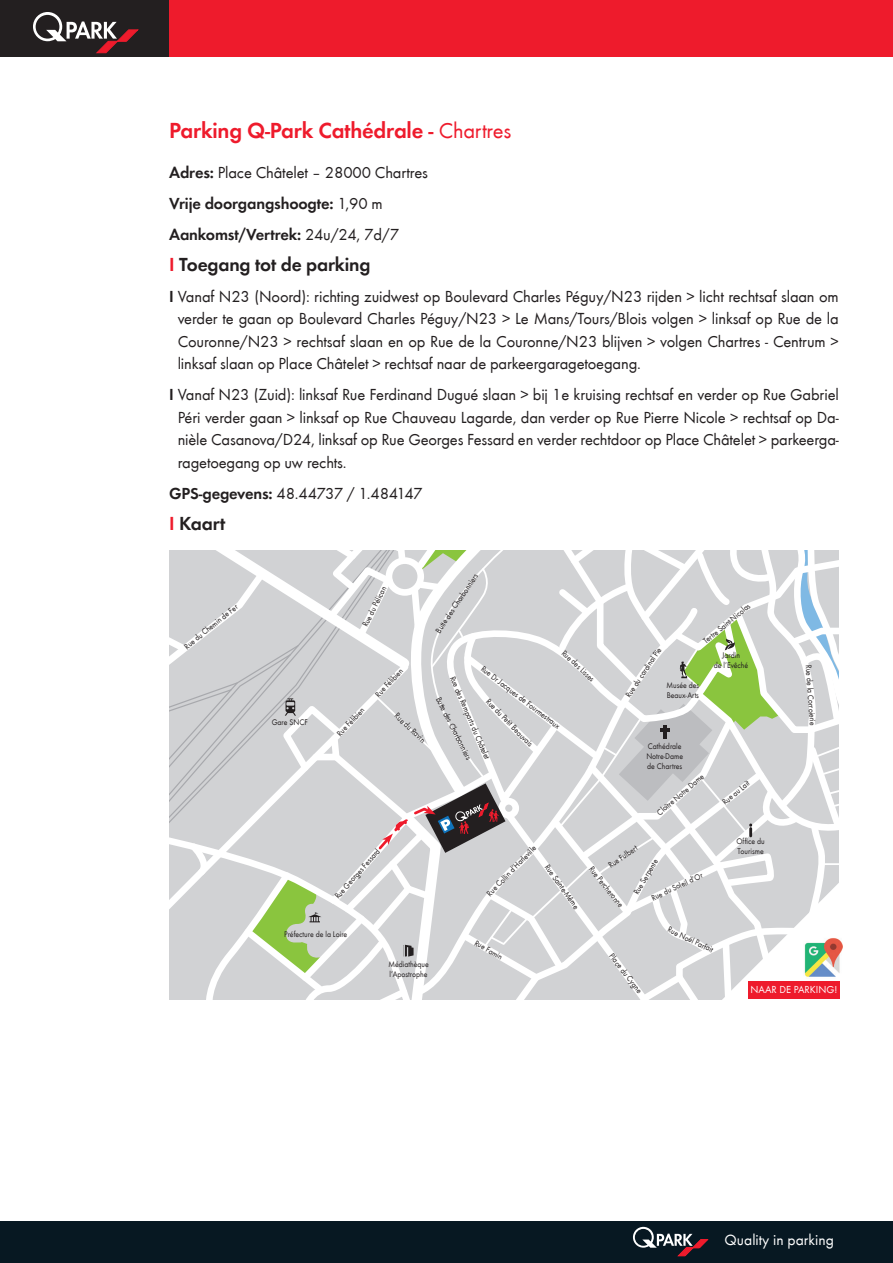
<style>
.page{position:relative;width:893px;height:1263px;background:#fff}
.page>*{position:absolute;margin:0;border:0;box-sizing:border-box;transform-origin:0 0}
.t1{font:22.5px "Futura T Dem";letter-spacing:-.01em;color:#ee1b2c}
.t2{font:19.5px "Futura T Dem";letter-spacing:-.01em;color:#231f20}
.t3{font:16.5px/22.5px "Futura T Boo";letter-spacing:-.01em;color:#231f20;text-align:justify}
.t4{font:16.5px/31px "Futura T Dem";letter-spacing:-.01em;color:#231f20}
.t5{font:16.5px "Futura T Boo";letter-spacing:-.04em;color:#231f20}
.t6{font:15.6px "Futura T Boo";color:#fff}
.t7{font:10.5px "Futura T Boo";color:#fff}
.t8{font:8.55px/10.2px "Futura T Boo";color:#231f20;scale:.91 1}
.s1{font-family:"Futura T Boo"}
.s2{font-family:"Futura T Dem"}
.s3{color:#ee1b2c}
</style>
<div class="page">
<div style="left:0;top:1221px;width:893px;height:42px;background:#071822"></div>
<svg style="left:633px;top:1227px;width:75px;height:29px"></svg>
<div style="left:0;top:0;width:169px;height:57px;background:#231f20"></div>
<div style="left:169px;top:0;width:724px;height:57px;background:#ee1b2c"></div>
<svg style="left:33px;top:12px;width:105px;height:41px"></svg>
<svg style="left:169px;top:551px;width:671px;height:449px"></svg>
<img style="left:804px;top:935px;width:39px;height:43px">
<div style="left:748px;top:981px;width:91px;height:17px;background:#ee1b2c"></div>
<h1 class="t1" style="left:169px;top:117px;width:343px">Parking Q-Park Cathédrale - <span class="s1">Chartres</span></h1>
<p class="t3" style="left:169px;top:161px;width:260px"><span class="s2">Adres:</span> Place Châtelet – 28000 Chartres</p>
<p class="t4" style="left:169px;top:188px;width:231px">Vrije doorgangshoogte: <span class="s1">1,90 m<br></span>Aankomst/Vertrek: <span class="s1">24u/24, 7d/7</span></p>
<p class="t2" style="left:169px;top:253px;width:203px"><span class="s3">I</span> Toegang tot de parking</p>
<p class="t3" style="left:178px;top:285px;width:663px;text-indent:-8px"><span class="s2">I</span> Vanaf N23 (Noord): richting zuidwest op Boulevard Charles Péguy/N23 rijden &gt; licht rechtsaf slaan om verder te gaan op Boulevard Charles Péguy/N23 &gt; Le Mans/Tours/Blois volgen &gt; linksaf op Rue de la Couronne/N23 &gt; rechtsaf slaan en op Rue de la Couronne/N23 blijven &gt; volgen Chartres - Centrum &gt; linksaf slaan op Place Châtelet &gt; rechtsaf naar de parkeergaragetoegang.</p>
<p class="t3" style="left:178px;top:384px;width:663px;text-indent:-8px"><span class="s2">I</span> Vanaf N23 (Zuid): linksaf Rue Ferdinand Dugué slaan &gt; bij 1e kruising rechtsaf en verder op Rue Gabriel Péri verder gaan &gt; linksaf op Rue Chauveau Lagarde, dan verder op Rue Pierre Nicole &gt; rechtsaf op Da&shy;nièle Casanova/D24, linksaf op Rue Georges Fessard en verder rechtdoor op Place Châtelet &gt; parkeerga&shy;ragetoegang op uw rechts.</p>
<p class="t5" style="left:169px;top:484px;width:255px"><span class="s2">GPS-gegevens:</span> 48.44737 / 1.484147</p>
<p class="t2" style="left:169px;top:512px;width:58px"><span class="s3">I</span> Kaart</p>
<p class="t8" style="left:182px;top:643px;width:74px;rotate:-39deg">Rue du Chemin de Fer</p>
<p class="t8" style="left:272px;top:717px;width:41px">Gare SNCF</p>
<p class="t8" style="left:360px;top:624px;width:50px;rotate:-64deg">Rue du Pélican</p>
<p class="t8" style="left:335px;top:731px;width:41px;rotate:-47deg">Rue Félibien</p>
<p class="t8" style="left:373px;top:692px;width:41px;rotate:-47deg">Rue Félibien</p>
<p class="t8" style="left:399px;top:711px;width:44px;rotate:43deg">Rue du Ravin</p>
<p class="t8" style="left:433px;top:629px;width:78px;rotate:-56deg">Butte des Charbonniers</p>
<p class="t8" style="left:701px;top:638px;width:65px;rotate:-40deg">Tertre Saint-Nicolas</p>
<p class="t8" style="left:566px;top:648px;width:47px;rotate:43deg">Rue des Lisses</p>
<p class="t8" style="left:623px;top:693px;width:65px;rotate:-56deg">Rue du cardinal Pie</p>
<p class="t8" style="left:485px;top:664px;width:108px;rotate:37deg">Rue Dr Jacques de Fourmestraux</p>
<p class="t8" style="left:457px;top:674px;width:100px;rotate:67deg">Rue des Remparts du Châtelet</p>
<p class="t8" style="left:666px;top:680px;width:38px">Musée des<br>Beaux-Arts</p>
<p class="t8" style="left:443px;top:695px;width:78px;rotate:63deg">Butte des Charbonniers</p>
<p class="t8" style="left:491px;top:696px;width:71px;rotate:46deg">Rue du Petit Beauvais</p>
<p class="t8" style="left:646px;top:741px;width:42px">Cathédrale<br>Notre-Dame de Chartres</p>
<p class="t8" style="left:714px;top:650px;width:39px;text-align:center">Jardin<br>de l’Evêché</p>
<p class="t8" style="left:655px;top:810px;width:66px;rotate:-41deg">Cloître Notre Dame</p>
<p class="t8" style="left:720px;top:799px;width:37px;rotate:-40deg">Rue au Lait</p>
<p class="t8" style="left:332px;top:894px;width:72px;rotate:-48deg">Rue Georges Fessard</p>
<p class="t8" style="left:485px;top:891px;width:75px;rotate:-46deg">Rue Collin d’Harleville</p>
<p class="t8" style="left:551px;top:862px;width:59px;rotate:55deg">Rue Sainte-Même</p>
<p class="t8" style="left:606px;top:862px;width:38px;rotate:-35deg">Rue Fulbert</p>
<p class="t8" style="left:631px;top:891px;width:45px;rotate:-59deg">Rue Serpente</p>
<p class="t8" style="left:595px;top:864px;width:56px;rotate:52deg">Rue Percheronne</p>
<p class="t8" style="left:650px;top:893px;width:62px;rotate:-25deg">Rue du Soleil d’Or</p>
<p class="t8" style="left:736px;top:836px;width:33px">Office du<br>Tourisme</p>
<p class="t8" style="left:814px;top:664px;width:68px;rotate:86deg">Rue de la Corroierie</p>
<p class="t8" style="left:284px;top:929px;width:71px">Préfecture de la Loire</p>
<p class="t8" style="left:388px;top:959px;width:46px">Médiathèque l’Apostrophe</p>
<p class="t8" style="left:478px;top:938px;width:35px;rotate:30deg">Rue Famin</p>
<p class="t8" style="left:615px;top:951px;width:54px;rotate:52deg">Place du Cygne</p>
<p class="t8" style="left:670px;top:924px;width:56px;rotate:25deg">Rue Noël Parfait</p>
<p class="t7" style="left:750px;top:984px;width:88px">NAAR DE PARKING!</p>
<p class="t6" style="left:725px;top:1231px;width:111px">Quality in parking</p>
</div>
